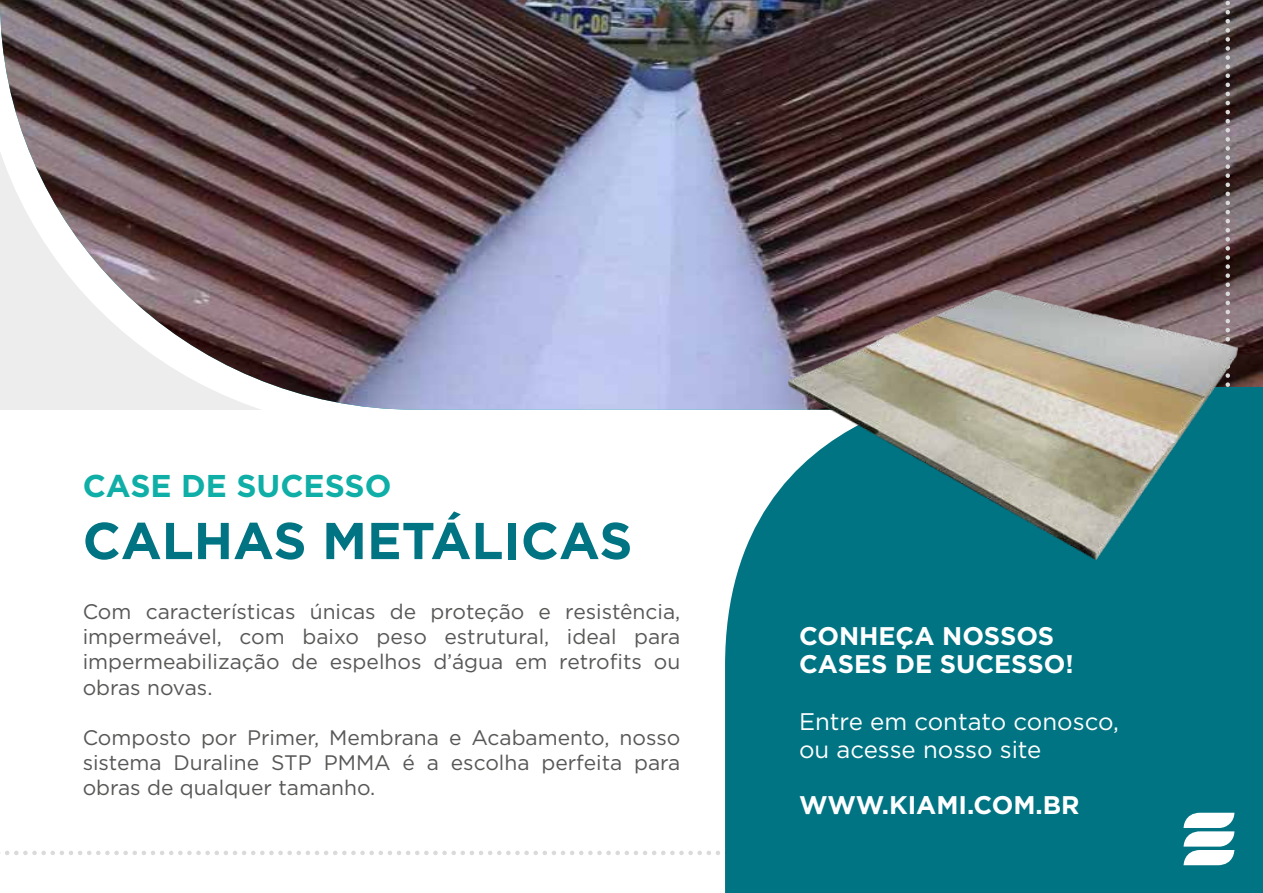
<style>
.page{position:relative;width:1263px;height:893px;background:#fff}
.page>*{position:absolute;margin:0;border:0;box-sizing:border-box;transform-origin:0 0}
.t1{font:700 51.75px "Gotham";color:#007483}
.t2{font:700 31.5px "Gotham";color:#0faea6}
.t3{font:700 25.5px/28.2px "Gotham";color:#fff}
.t4{font:24px/28.2px "Gotham";color:#fff}
.t5{font:21px/25.2px "Gotham";color:#575756;text-align:justify}
</style>
<div class="page">
<img style="left:0;top:0;width:1263px;height:410px">
<svg style="left:1225px;top:0;width:5px;height:290px"></svg>
<svg style="left:0;top:851px;width:720px;height:4px"></svg>
<div style="left:725px;top:387px;width:538px;height:506px;background:#007483"></div>
<svg style="left:1183px;top:813px;width:51px;height:52px"></svg>
<img style="left:789px;top:290px;width:449px;height:270px">
<h2 class="t2" style="left:83px;top:465px;width:310px">CASE DE SUCESSO</h2>
<h1 class="t1" style="left:83px;top:506px;width:551px">CALHAS METÁLICAS</h1>
<p class="t5" style="left:83px;top:598px;width:599px">Com características únicas de proteção e resistência, impermeável, com baixo peso estrutural, ideal para impermeabilização de espelhos d’água em retrofits ou obras novas.</p>
<p class="t5" style="left:83px;top:724px;width:599px">Composto por Primer, Membrana e Acabamento, nosso sistema Duraline STP PMMA é a escolha perfeita para obras de qualquer tamanho.</p>
<p class="t3" style="left:799px;top:622px;width:276px">CONHEÇA NOSSOS<br>CASES DE SUCESSO!</p>
<p class="t4" style="left:799px;top:707px;width:321px">Entre em contato conosco, ou acesse nosso site</p>
<p class="t3" style="left:799px;top:791px;width:282px">WWW.KIAMI.COM.BR</p>
</div>
